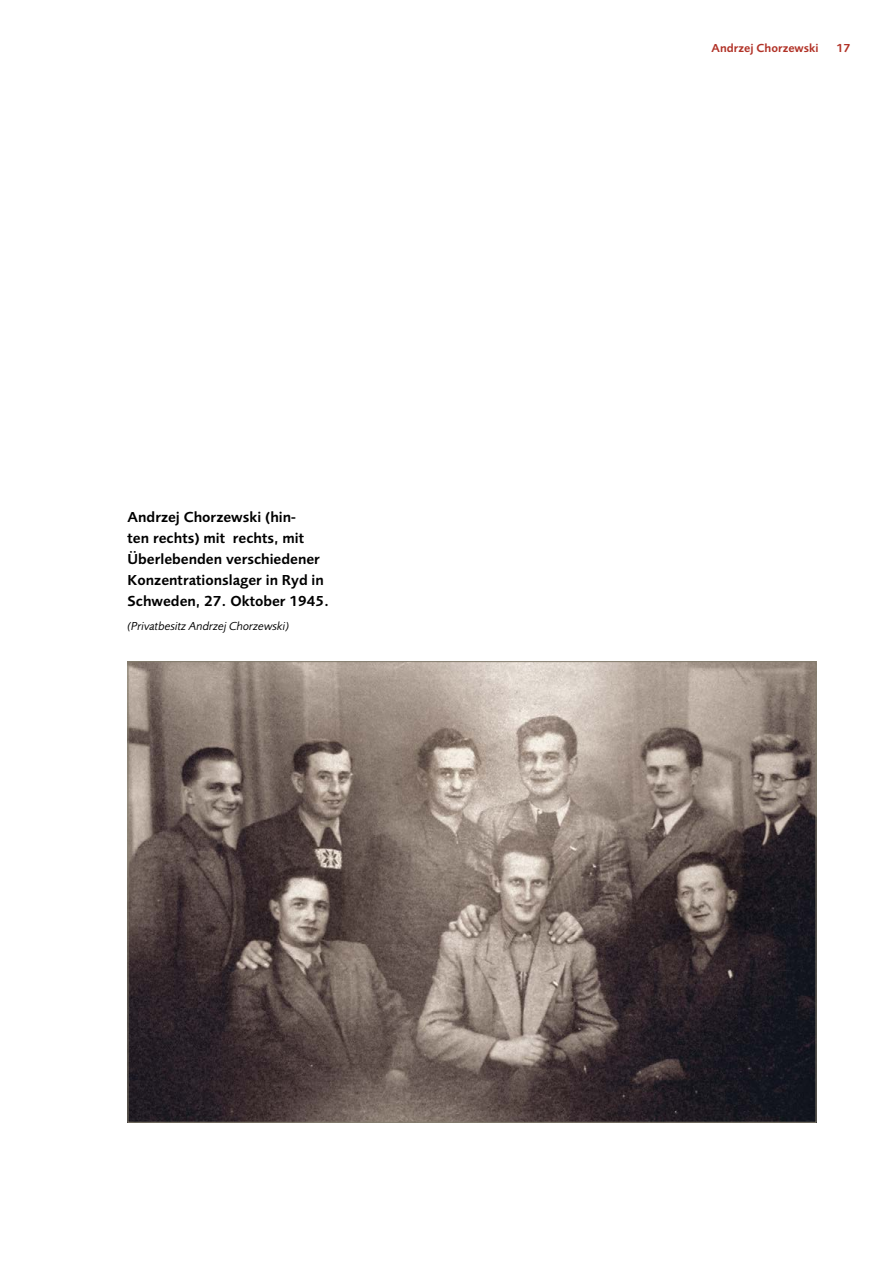
<style>
.page{position:relative;width:893px;height:1263px;background:#fff}
.page>*{position:absolute;margin:0;border:0;box-sizing:border-box;transform-origin:0 0}
.t1{font:15px/21px "Foundry Sans Demi CE";color:#000}
.t2{font:12px "Foundry Sans Book Italic CE";color:#000}
.t3{font:12px "Foundry Sans Demi CE";color:#b13227}
</style>
<div class="page">
<img style="left:130px;top:663px;width:684px;height:458px">
<p class="t1" style="left:128px;top:506px;width:203px">Andrzej Chorzewski (hin-<br>ten rechts) mit rechts, mit<br>Überlebenden verschiedener<br>Konzentrationslager in Ryd in<br>Schweden, 27. Oktober 1945.</p>
<p class="t2" style="left:128px;top:619px;width:163px">(Privatbesitz Andrzej Chorzewski)</p>
<p class="t3" style="left:712px;top:41px;width:108px">Andrzej Chorzewski</p>
<p class="t3" style="left:837px;top:41px;width:15px">17</p>
</div>
